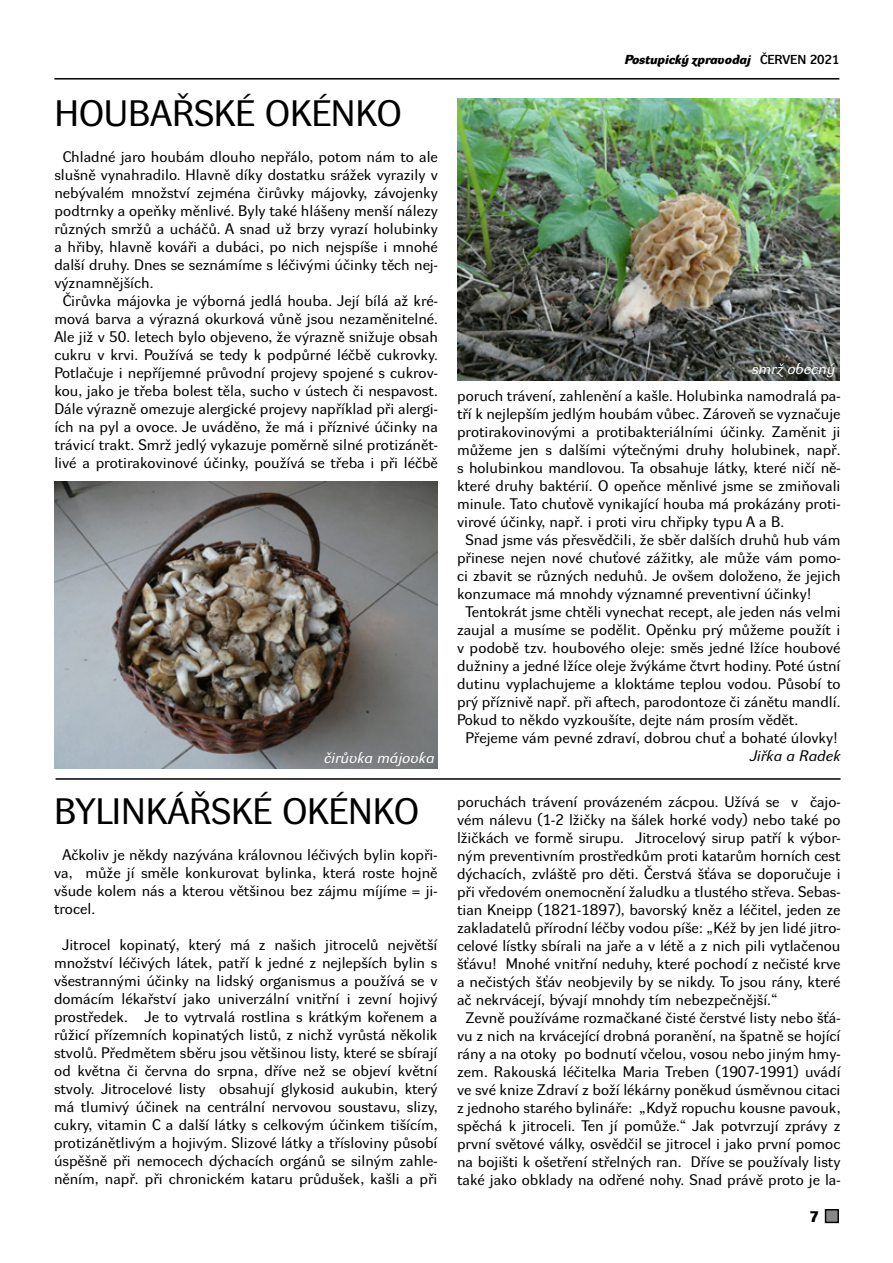
<style>
.page{position:relative;width:893px;height:1263px;background:#fff}
.page>*{position:absolute;margin:0;border:0;box-sizing:border-box;transform-origin:0 0}
.t1{font:36px "Dyna Grotesk RE";color:#000}
.t2{font:15px/18px "Dyna Grotesk RE";color:#000;text-align:justify}
.t3{font:italic 15px "Dyna Grotesk RE";color:#fff}
.t4{font:italic 15px "Dyna Grotesk RE";color:#000}
.t5{font:700 15px "Dyna Grotesk DE";color:#000}
.t6{font:italic 700 12.75px "Dyna Grotesk DE";color:#000}
.s1{font-weight:400;font-style:normal}
</style>
<div class="page">
<hr style="left:54px;top:78px;width:785px;height:2px;background:#000">
<div style="left:825px;top:1210px;width:13px;height:12px;background:#878787"></div>
<div style="left:825px;top:1209px;width:14px;height:14px;border:2px solid #000"></div>
<img style="left:457px;top:99px;width:383px;height:282px">
<img style="left:54px;top:482px;width:383px;height:287px">
<hr style="left:56px;top:778px;width:784px;height:2px;background:#000">
<h1 class="t1" style="left:54px;top:93px;width:349px">HOUBAŘSKÉ OKÉNKO</h1>
<p class="t2" style="left:63px;top:149px;width:376px">Chladné jaro houbám dlouho nepřálo, potom nám to ale</p>
<p class="t2" style="left:54px;top:167px;width:385px">slušně vynahradilo. Hlavně díky dostatku srážek vyrazily v</p>
<p class="t2" style="left:54px;top:185px;width:385px">nebývalém množství zejména čirůvky májovky, závojenky</p>
<p class="t2" style="left:54px;top:203px;width:385px">podtrnky a opeňky měnlivé. Byly také hlášeny menší nálezy</p>
<p class="t2" style="left:54px;top:221px;width:385px">různých smržů a ucháčů. A snad už brzy vyrazí holubinky</p>
<p class="t2" style="left:54px;top:239px;width:385px">a hřiby, hlavně kováři a dubáci, po nich nejspíše i mnohé</p>
<p class="t2" style="left:54px;top:257px;width:385px">další druhy. Dnes se seznámíme s léčivými účinky těch nej-</p>
<p class="t2" style="left:54px;top:275px;width:101px">významnějších.</p>
<p class="t2" style="left:63px;top:293px;width:377px">Čirůvka májovka je výborná jedlá houba. Její bílá až kré-</p>
<p class="t2" style="left:54px;top:311px;width:385px">mová barva a výrazná okurková vůně jsou nezaměnitelné.</p>
<p class="t2" style="left:54px;top:329px;width:385px">Ale již v 50. letech bylo objeveno, že výrazně snižuje obsah</p>
<p class="t2" style="left:54px;top:347px;width:385px">cukru v krvi. Používá se tedy k podpůrné léčbě cukrovky.</p>
<p class="t2" style="left:54px;top:365px;width:385px">Potlačuje i nepříjemné průvodní projevy spojené s cukrov-</p>
<p class="t2" style="left:54px;top:383px;width:385px">kou, jako je třeba bolest těla, sucho v ústech či nespavost.</p>
<p class="t2" style="left:54px;top:401px;width:385px">Dále výrazně omezuje alergické projevy například při alergi-</p>
<p class="t2" style="left:54px;top:419px;width:385px">ích na pyl a ovoce. Je uváděno, že má i příznivé účinky na</p>
<p class="t2" style="left:54px;top:437px;width:385px">trávicí trakt. Smrž jedlý vykazuje poměrně silné protizánět-</p>
<p class="t2" style="left:54px;top:455px;width:385px">livé a protirakovinové účinky, používá se třeba i při léčbě</p>
<p class="t3" style="left:324px;top:750px;width:112px">čirůvka májovka</p>
<h1 class="t1" style="left:54px;top:791px;width:367px">BYLINKÁŘSKÉ OKÉNKO</h1>
<p class="t2" style="left:54px;top:847px;width:385px;text-indent:9px">Ačkoliv je někdy nazývána královnou léčivých bylin kopři&shy;va, může jí směle konkurovat bylinka, která roste hojně všude kolem nás a kterou většinou bez zájmu míjíme = ji&shy;trocel.</p>
<p class="t2" style="left:54px;top:937px;width:385px;text-align:center">Jitrocel kopinatý, který má z našich jitrocelů největší množství léčivých látek, patří k jedné z nejlepších bylin s všestrannými účinky na lidský organismus a používá se v domácím lékařství jako univerzální vnitřní i zevní hojivý prostředek. Je to vytrvalá rostlina s krátkým kořenem a růžicí přízemních kopinatých listů, z nichž vyrůstá několik stvolů. Předmětem sběru jsou většinou listy, které se sbírají od května či června do srpna, dříve než se objeví květní stvoly. Jitrocelové listy obsahují glykosid aukubin, který má tlumivý účinek na centrální nervovou soustavu, slizy, cukry, vitamin C a další látky s celkovým účinkem tišícím, protizánětlivým a hojivým. Slizové látky a třísloviny působí úspěšně při nemocech dýchacích orgánů se silným zahle&shy;něním, např. při chronickém kataru průdušek, kašli a při</p>
<p class="t6" style="left:625px;top:52px;width:216px">Postupický zpravodaj <span class="s1">ČERVEN 2021</span></p>
<p class="t3" style="left:752px;top:361px;width:85px">smrž obecný</p>
<p class="t2" style="left:457px;top:388px;width:385px">poruch trávení, zahlenění a kašle. Holubinka namodralá pa-</p>
<p class="t2" style="left:457px;top:406px;width:385px">tří k nejlepším jedlým houbám vůbec. Zároveň se vyznačuje</p>
<p class="t2" style="left:457px;top:424px;width:385px">protirakovinovými a protibakteriálními účinky. Zaměnit ji</p>
<p class="t2" style="left:457px;top:442px;width:385px">můžeme jen s dalšími výtečnými druhy holubinek, např.</p>
<p class="t2" style="left:457px;top:460px;width:385px">s holubinkou mandlovou. Ta obsahuje látky, které ničí ně-</p>
<p class="t2" style="left:457px;top:478px;width:385px">které druhy baktérií. O opeňce měnlivé jsme se zmiňovali</p>
<p class="t2" style="left:457px;top:496px;width:385px">minule. Tato chuťově vynikající houba má prokázány proti-</p>
<p class="t2" style="left:457px;top:514px;width:329px">virové účinky, např. i proti viru chřipky typu A a B.</p>
<p class="t2" style="left:466px;top:532px;width:376px">Snad jsme vás přesvědčili, že sběr dalších druhů hub vám</p>
<p class="t2" style="left:457px;top:550px;width:385px">přinese nejen nové chuťové zážitky, ale může vám pomo-</p>
<p class="t2" style="left:457px;top:568px;width:385px">ci zbavit se různých neduhů. Je ovšem doloženo, že jejich</p>
<p class="t2" style="left:457px;top:586px;width:356px">konzumace má mnohdy významné preventivní účinky!</p>
<p class="t2" style="left:466px;top:604px;width:376px">Tentokrát jsme chtěli vynechat recept, ale jeden nás velmi</p>
<p class="t2" style="left:457px;top:622px;width:385px">zaujal a musíme se podělit. Opěnku prý můžeme použít i</p>
<p class="t2" style="left:457px;top:640px;width:385px">v podobě tzv. houbového oleje: směs jedné lžíce houbové</p>
<p class="t2" style="left:457px;top:658px;width:385px">dužniny a jedné lžíce oleje žvýkáme čtvrt hodiny. Poté ústní</p>
<p class="t2" style="left:457px;top:676px;width:385px">dutinu vyplachujeme a kloktáme teplou vodou. Působí to</p>
<p class="t2" style="left:457px;top:694px;width:385px">prý příznivě např. při aftech, parodontoze či zánětu mandlí.</p>
<p class="t2" style="left:457px;top:712px;width:343px">Pokud to někdo vyzkoušíte, dejte nám prosím vědět.</p>
<p class="t2" style="left:466px;top:730px;width:374px">Přejeme vám pevné zdraví, dobrou chuť a bohaté úlovky!</p>
<p class="t4" style="left:750px;top:748px;width:92px">Jiřka a Radek</p>
<p class="t2" style="left:457px;top:794px;width:385px">poruchách trávení provázeném zácpou. Užívá se v čajo-</p>
<p class="t2" style="left:457px;top:812px;width:385px">vém nálevu (1-2 lžičky na šálek horké vody) nebo také po</p>
<p class="t2" style="left:457px;top:830px;width:385px">lžičkách ve formě sirupu. Jitrocelový sirup patří k výbor-</p>
<p class="t2" style="left:457px;top:848px;width:385px">ným preventivním prostředkům proti katarům horních cest</p>
<p class="t2" style="left:457px;top:866px;width:385px">dýchacích, zvláště pro děti. Čerstvá šťáva se doporučuje i</p>
<p class="t2" style="left:457px;top:884px;width:385px">při vředovém onemocnění žaludku a tlustého střeva. Sebas-</p>
<p class="t2" style="left:457px;top:902px;width:385px">tian Kneipp (1821-1897), bavorský kněz a léčitel, jeden ze</p>
<p class="t2" style="left:457px;top:920px;width:385px">zakladatelů přírodní léčby vodou píše: „Kéž by jen lidé jitro-</p>
<p class="t2" style="left:457px;top:938px;width:385px">celové lístky sbírali na jaře a v létě a z nich pili vytlačenou</p>
<p class="t2" style="left:457px;top:956px;width:385px">šťávu! Mnohé vnitřní neduhy, které pochodí z nečisté krve</p>
<p class="t2" style="left:457px;top:974px;width:385px">a nečistých šťáv neobjevily by se nikdy. To jsou rány, které</p>
<p class="t2" style="left:457px;top:992px;width:322px">ač nekrvácejí, bývají mnohdy tím nebezpečnější.“</p>
<p class="t2" style="left:466px;top:1010px;width:376px">Zevně používáme rozmačkané čisté čerstvé listy nebo šťá-</p>
<p class="t2" style="left:457px;top:1028px;width:385px">vu z nich na krvácející drobná poranění, na špatně se hojící</p>
<p class="t2" style="left:457px;top:1046px;width:385px">rány a na otoky po bodnutí včelou, vosou nebo jiným hmy-</p>
<p class="t2" style="left:457px;top:1064px;width:385px">zem. Rakouská léčitelka Maria Treben (1907-1991) uvádí</p>
<p class="t2" style="left:457px;top:1082px;width:385px">ve své knize Zdraví z boží lékárny poněkud úsměvnou citaci</p>
<p class="t2" style="left:457px;top:1100px;width:385px">z jednoho starého bylináře: „Když ropuchu kousne pavouk,</p>
<p class="t2" style="left:457px;top:1118px;width:385px">spěchá k jitroceli. Ten jí pomůže.“ Jak potvrzují zprávy z</p>
<p class="t2" style="left:457px;top:1136px;width:385px">první světové války, osvědčil se jitrocel i jako první pomoc</p>
<p class="t2" style="left:457px;top:1154px;width:385px">na bojišti k ošetření střelných ran. Dříve se používaly listy</p>
<p class="t2" style="left:457px;top:1172px;width:385px">také jako obklady na odřené nohy. Snad právě proto je la-</p>
<p class="t5" style="left:810px;top:1207px;width:10px">7</p>
</div>
